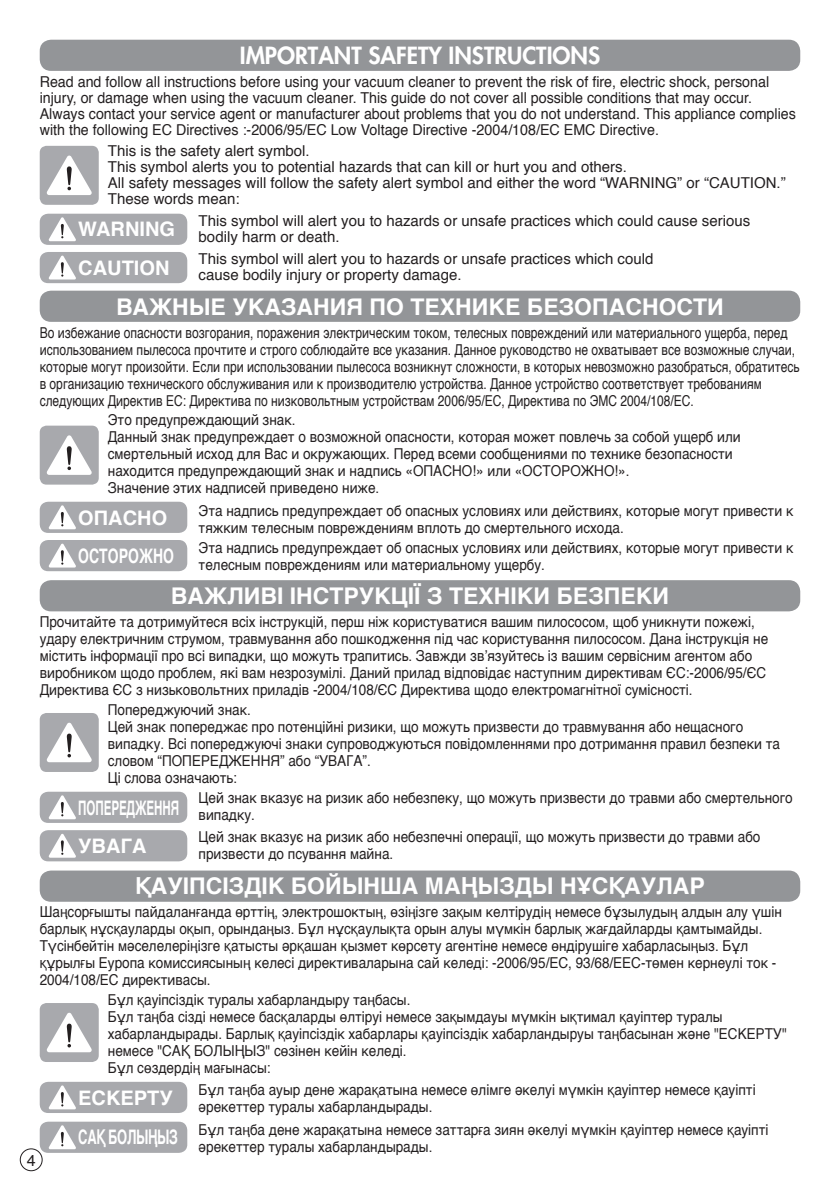
<style>
.page{position:relative;width:840px;height:1191px;background:#fff}
.page>*{position:absolute;margin:0;border:0;box-sizing:border-box;transform-origin:0 0}
.t1{font:700 23px "Helvetica";color:#fff}
.t2{font:800 23px "Futura";color:#fff}
.t3{font:700 20px "Helvetica";color:#fff}
.t4{font:700 20px "Helvetica";color:#fff;scale:.58 1}
.t5{font:700 20px "Helvetica";letter-spacing:-.025em;color:#fff;scale:.65 1}
.t6{font:700 20px "Helvetica";color:#fff;scale:.7 1}
.t7{font:16px "Helvetica";color:#231f20}
.t8{font:15px/17px "Helvetica";color:#231f20;scale:.9 1}
.t9{font:15px/17px "Helvetica";color:#231f20;scale:.8 1}
.t10{font:15px/16px "Helvetica";color:#231f20;scale:.95 1}
.t11{font:15px/16px "Helvetica";color:#231f20}
</style>
<div class="page">
<div style="left:20px;top:1148px;width:23px;height:23px;border:1px solid #231f20;border-radius:50%"></div>
<div style="left:40px;top:870px;width:759px;height:31px;background:#939598;border-radius:11px"></div>
<div style="left:40px;top:580px;width:759px;height:31px;background:#939598;border-radius:11px"></div>
<div style="left:40px;top:291px;width:759px;height:31px;background:#939598;border-radius:11px"></div>
<div style="left:40px;top:40px;width:759px;height:31px;background:#939598;border-radius:11px"></div>
<div style="left:40px;top:1003px;width:59px;height:59px;background:#a8a9ad;border-radius:7px"></div>
<svg style="left:47px;top:1012px;width:45px;height:40px"></svg>
<div style="left:40px;top:713px;width:59px;height:59px;background:#a8a9ad;border-radius:7px"></div>
<svg style="left:47px;top:722px;width:45px;height:40px"></svg>
<div style="left:40px;top:425px;width:59px;height:59px;background:#a8a9ad;border-radius:7px"></div>
<svg style="left:47px;top:435px;width:45px;height:40px"></svg>
<div style="left:40px;top:146px;width:59px;height:59px;background:#a8a9ad;border-radius:7px"></div>
<svg style="left:47px;top:156px;width:45px;height:39px"></svg>
<div style="left:40px;top:1121px;width:147px;height:31px;background:#a8a9ad;border-radius:9px"></div>
<svg style="left:49px;top:1125px;width:27px;height:24px"></svg>
<div style="left:40px;top:830px;width:147px;height:31px;background:#a8a9ad;border-radius:9px"></div>
<svg style="left:49px;top:834px;width:27px;height:23px"></svg>
<div style="left:40px;top:540px;width:147px;height:31px;background:#a8a9ad;border-radius:9px"></div>
<svg style="left:49px;top:543px;width:27px;height:24px"></svg>
<div style="left:40px;top:252px;width:147px;height:31px;background:#a8a9ad;border-radius:9px"></div>
<svg style="left:49px;top:256px;width:27px;height:23px"></svg>
<div style="left:40px;top:1081px;width:147px;height:32px;background:#a8a9ad;border-radius:9px"></div>
<svg style="left:49px;top:1085px;width:27px;height:24px"></svg>
<div style="left:40px;top:791px;width:147px;height:32px;background:#a8a9ad;border-radius:9px"></div>
<svg style="left:49px;top:795px;width:27px;height:24px"></svg>
<div style="left:40px;top:502px;width:147px;height:31px;background:#a8a9ad;border-radius:9px"></div>
<svg style="left:49px;top:505px;width:27px;height:24px"></svg>
<div style="left:40px;top:214px;width:147px;height:31px;background:#a8a9ad;border-radius:9px"></div>
<svg style="left:49px;top:217px;width:27px;height:24px"></svg>
<h1 class="t2" style="left:240px;top:40px;width:361px">IMPORTANT SAFETY INSTRUCTIONS</h1>
<p class="t10" style="left:40px;top:74px;width:797px">Read and follow all instructions before using your vacuum cleaner to prevent the risk of fire, electric shock, personal injury, or damage when using the vacuum cleaner. This guide do not cover all possible conditions that may occur.<br>Always contact your service agent or manufacturer about problems that you do not understand. This appliance complies with the following EC Directives :-2006/95/EC Low Voltage Directive -2004/108/EC EMC Directive.</p>
<p class="t11" style="left:108px;top:143px;width:679px">This is the safety alert symbol.<br>This symbol alerts you to potential hazards that can kill or hurt you and others.<br>All safety messages will follow the safety alert symbol and either the word “WARNING” or “CAUTION.” These words mean:</p>
<p class="t11" style="left:198px;top:213px;width:553px">This symbol will alert you to hazards or unsafe practices which could cause serious bodily harm or death.</p>
<p class="t11" style="left:198px;top:251px;width:456px">This symbol will alert you to hazards or unsafe practices which could cause bodily injury or property damage.</p>
<h2 class="t3" style="left:78px;top:213px;width:98px">WARNING</h2>
<h2 class="t3" style="left:78px;top:251px;width:93px">CAUTION</h2>
<h1 class="t1" style="left:116px;top:288px;width:609px">ВАЖНЫЕ УКАЗАНИЯ ПО ТЕХНИКЕ БЕЗОПАСНОСТИ</h1>
<p class="t9" style="left:40px;top:324px;width:950px">Во избежание опасности возгорания, поражения электрическим током, телесных повреждений или материального ущерба, перед использованием пылесоса прочтите и строго соблюдайте все указания. Данное руководство не охватывает все возможные случаи, которые могут произойти. Если при использовании пылесоса возникнут сложности, в которых невозможно разобраться, обратитесь в организацию технического обслуживания или к производителю устройства. Данное устройство соответствует требованиям следующих Директив ЕС: Директива по низковольтным устройствам 2006/95/EC, Директива по ЭМС 2004/108/EC.</p>
<p class="t8" style="left:108px;top:412px;width:704px">Это предупреждающий знак.<br>Данный знак предупреждает о возможной опасности, которая может повлечь за собой ущерб или смертельный исход для Вас и окружающих. Перед всеми сообщениями по технике безопасности находится предупреждающий знак и надпись «ОПАСНО!» или «ОСТОРОЖНО!».<br>Значение этих надписей приведено ниже.</p>
<p class="t8" style="left:198px;top:503px;width:662px">Эта надпись предупреждает об опасных условиях или действиях, которые могут привести к тяжким телесным повреждениям вплоть до смертельного исхода.</p>
<p class="t8" style="left:198px;top:539px;width:662px">Эта надпись предупреждает об опасных условиях или действиях, которые могут привести к телесным повреждениям или материальному ущербу.</p>
<h2 class="t3" style="left:78px;top:501px;width:90px">ОПАСНО</h2>
<h2 class="t6" style="left:78px;top:539px;width:138px">ОСТОРОЖНО</h2>
<h1 class="t1" style="left:171px;top:577px;width:499px">ВАЖЛИВІ ІНСТРУКЦІЇ З ТЕХНІКИ БЕЗПЕКИ</h1>
<p class="t8" style="left:40px;top:613px;width:810px">Прочитайте та дотримуйтеся всіх інструкцій, перш ніж користуватися вашим пилососом, щоб уникнути пожежі, удару електричним струмом, травмування або пошкодження під час користування пилососом. Дана інструкція не містить інформації про всі випадки, що можуть трапитись. Завжди зв’язуйтесь із вашим сервісним агентом або виробником щодо проблем, які вам незрозумілі. Даний прилад відповідає наступним директивам ЄС:-2006/95/ЄС Директива ЄС з низьковольтних приладів -2004/108/ЄС Директива щодо електромагнітної сумісності.</p>
<p class="t8" style="left:108px;top:701px;width:748px">Попереджуючий знак.<br>Цей знак попереджає про потенційні ризики, що можуть призвести до травмування або нещасного випадку. Всі попереджуючі знаки супроводжуються повідомленнями про дотримання правил безпеки та словом “ПОПЕРЕДЖЕННЯ” або “УВАГА”.<br>Ці слова означають:</p>
<p class="t8" style="left:198px;top:789px;width:661px">Цей знак вказує на ризик або небезпеку, що можуть призвести до травми або смертельного випадку.</p>
<p class="t8" style="left:198px;top:829px;width:625px">Цей знак вказує на ризик або небезпечні операції, що можуть призвести до травми або призвести до псування майна.</p>
<h2 class="t4" style="left:78px;top:791px;width:175px">ПОПЕРЕДЖЕННЯ</h2>
<h2 class="t3" style="left:78px;top:829px;width:70px">УВАГА</h2>
<h1 class="t1" style="left:135px;top:867px;width:570px">ҚАУІПСІЗДІК БОЙЫНША МАҢЫЗДЫ НҰСҚАУЛАР</h1>
<p class="t8" style="left:40px;top:904px;width:825px">Шаңсорғышты пайдаланғанда өрттің, электрошоктың, өзіңізге зақым келтірудің немесе бұзылудың алдын алу үшін барлық нұсқауларды оқып, орындаңыз. Бұл нұсқаулықта орын алуы мүмкін барлық жағдайларды қамтымайды.<br>Түсінбейтін мәселелеріңізге қатысты әрқашан қызмет көрсету агентіне немесе өндірушіге хабарласыңыз. Бұл құрылғы Еуропа комиссиясының келесі директиваларына сай келеді: -2006/95/EC, 93/68/EEC-төмен кернеулі ток - 2004/108/EC директивасы.</p>
<p class="t8" style="left:108px;top:992px;width:755px">Бұл қауіпсіздік туралы хабарландыру таңбасы.<br>Бұл таңба сізді немесе басқаларды өлтіруі немесе зақымдауы мүмкін ықтимал қауіптер туралы хабарландырады. Барлық қауіпсіздік хабарлары қауіпсіздік хабарландыруы таңбасынан және "ЕСКЕРТУ" немесе "САҚ БОЛЫҢЫЗ" сөзінен кейін келеді.<br>Бұл сөздердің мағынасы:</p>
<p class="t8" style="left:198px;top:1081px;width:620px">Бұл таңба ауыр дене жарақатына немесе өлімге әкелуі мүмкін қауіптер немесе қауіпті әрекеттер туралы хабарландырады.</p>
<p class="t8" style="left:198px;top:1121px;width:634px">Бұл таңба дене жарақатына немесе заттарға зиян әкелуі мүмкін қауіптер немесе қауіпті әрекеттер туралы хабарландырады.</p>
<h2 class="t3" style="left:78px;top:1081px;width:96px">ЕСКЕРТУ</h2>
<h2 class="t5" style="left:78px;top:1121px;width:155px">САҚ БОЛЫҢЫЗ</h2>
<p class="t7" style="left:27px;top:1147px;width:10px">4</p>
</div>
